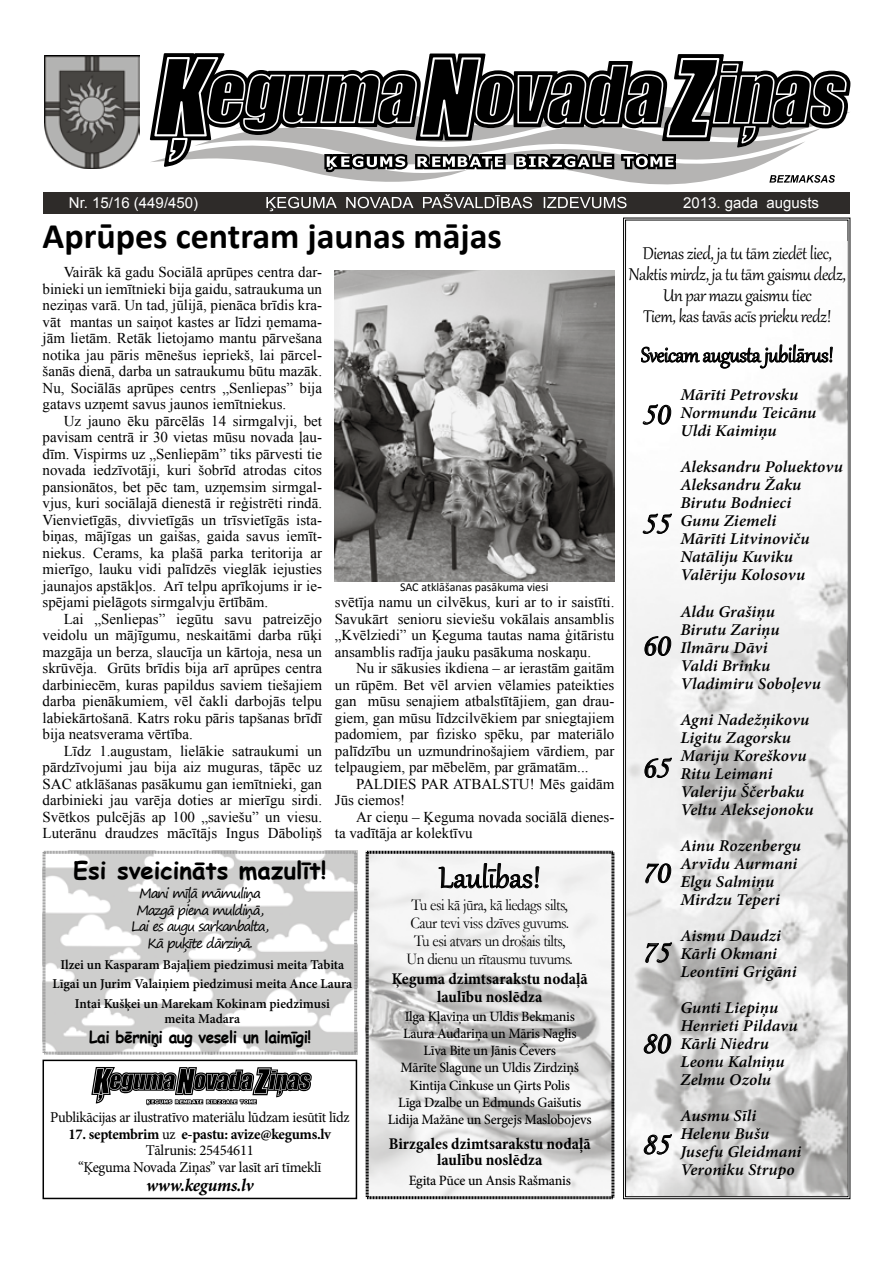
<style>
.page{position:relative;width:893px;height:1263px;background:#fff}
.page>*{position:absolute;margin:0;border:0;box-sizing:border-box;transform-origin:0 0}
.t1{font:700 36px "Calibri";color:#000}
.t2{font:36px "Gabriola";color:#000}
.t3{font:31.5px "Monotype Corsiva";color:#000}
.t4{font:25.5px "Gabriola";letter-spacing:-.02em;color:#000}
.t5{font:700 24px "Comic Sans MS";color:#000}
.t6{font:21px/21px "Gabriola";letter-spacing:-.02em;color:#000;text-align:center}
.t7{font:italic 700 18px "Minion Pro";letter-spacing:-.015em;color:#000}
.t8{font:italic 600 16.5px/18px "Minion Pro";color:#000}
.t9{font:16.5px/18px "Garamond";letter-spacing:-.03em;color:#000;text-align:center;scale:.92 1}
.t10{font:700 condensed 16.5px/18px "Minion Pro";color:#000;text-align:center}
.t11{font:700 16.5px "Comic Sans MS";letter-spacing:-.03em;color:#000;scale:.94 1}
.t12{font:15px/16.5px "Times New Roman";color:#000;text-align:justify}
.t13{font:15px/16.5px "Minion Pro";letter-spacing:-.02em;color:#000;text-align:center}
.t14{font:15px "Arial";color:#fff}
.t15{font:500 14.25px/17.1px "Minion Pro";letter-spacing:-.02em;color:#000;text-align:center}
.t16{font:600 13.5px/19.2px "Minion Pro";color:#000;text-align:center}
.t17{font:13.5px/16.5px "Segoe Print";letter-spacing:-.09em;color:#000;text-align:center}
.t18{font:12px "Calibri";color:#000}
.s1{font-weight:700}
</style>
<div class="page">
<div style="left:43px;top:1059px;width:314px;height:140px;border:2px solid #000"></div>
<svg style="left:91px;top:1067px;width:221px;height:38px"></svg>
<div style="left:43px;top:192px;width:807px;height:21px;background:#2e2b29"></div>
<svg style="left:266px;top:183px;width:423px;height:28px"></svg>
<svg style="left:150px;top:53px;width:700px;height:130px"></svg>
<svg style="left:42px;top:850px;width:316px;height:205px"></svg>
<svg style="left:623px;top:217px;width:228px;height:983px"></svg>
<img style="left:626px;top:241px;width:221px;height:954px">
<svg style="left:641px;top:344px;width:192px;height:24px"></svg>
<svg style="left:642px;top:404px;width:29px;height:21px"></svg>
<svg style="left:642px;top:513px;width:31px;height:21px"></svg>
<svg style="left:644px;top:636px;width:27px;height:20px"></svg>
<svg style="left:644px;top:757px;width:29px;height:21px"></svg>
<svg style="left:645px;top:863px;width:26px;height:21px"></svg>
<svg style="left:645px;top:942px;width:28px;height:21px"></svg>
<svg style="left:643px;top:1033px;width:28px;height:21px"></svg>
<svg style="left:643px;top:1134px;width:30px;height:21px"></svg>
<img style="left:45px;top:55px;width:95px;height:113px">
<svg style="left:365px;top:850px;width:250px;height:350px"></svg>
<svg style="left:438px;top:863px;width:102px;height:25px"></svg>
<img style="left:335px;top:270px;width:279px;height:311px">
<p class="t14" style="left:69px;top:193px;width:131px">Nr. 15/16 (449/450)</p>
<p class="t14" style="left:683px;top:193px;width:137px">2013. gada augusts</p>
<h3 class="t6" style="left:629px;top:241px;width:218px">Dienas zied, ja tu tām ziedēt liec,<br>Naktis mirdz, ja tu tām gaismu dedz,<br>Un par mazu gaismu tiec<br>Tiem, kas tavās acīs prieku redz!</h3>
<h3 class="t4" style="left:641px;top:338px;width:194px">Sveicam augusta jubilārus!</h3>
<p class="t8" style="left:680px;top:386px;width:138px">Mārīti Petrovsku<br>Normundu Teicānu<br>Uldi Kaimiņu</p>
<p class="t8" style="left:680px;top:458px;width:164px">Aleksandru Poluektovu<br>Aleksandru Žaku<br>Birutu Bodnieci<br>Gunu Ziemeli<br>Mārīti Litvinoviču<br>Natāliju Kuviku<br>Valēriju Kolosovu</p>
<p class="t8" style="left:680px;top:602px;width:142px">Aldu Grašiņu<br>Birutu Zariņu<br>Ilmāru Dāvi<br>Valdi Brinku<br>Vladimiru Soboļevu</p>
<p class="t8" style="left:680px;top:710px;width:135px">Agni Nadežņikovu<br>Ligitu Zagorsku<br>Mariju Koreškovu<br>Ritu Leimani<br>Valeriju Ščerbaku<br>Veltu Aleksejonoku</p>
<p class="t8" style="left:680px;top:836px;width:122px">Ainu Rozenbergu<br>Arvīdu Aurmani<br>Elgu Salmiņu<br>Mirdzu Teperi</p>
<p class="t8" style="left:680px;top:926px;width:118px">Aismu Daudzi<br>Kārli Okmani<br>Leontīni Grigāni</p>
<p class="t8" style="left:680px;top:998px;width:119px">Gunti Liepiņu<br>Henrieti Pildavu<br>Kārli Niedru<br>Leonu Kalniņu<br>Zelmu Ozolu</p>
<p class="t8" style="left:680px;top:1106px;width:123px">Ausmu Sīli<br>Helenu Bušu<br>Jusefu Gleidmani<br>Veroniku Strupo</p>
<h1 class="t1" style="left:43px;top:213px;width:461px">Aprūpes centram jaunas mājas</h1>
<p class="t12" style="left:43px;top:264px;width:281px;text-indent:21px">Vairāk kā gadu Sociālā aprūpes centra dar&shy;binieki un iemītnieki bija gaidu, satraukuma un neziņas varā. Un tad, jūlijā, pienāca brīdis kra&shy;vāt mantas un saiņot kastes ar līdzi ņemama&shy;jām lietām. Retāk lietojamo mantu pārvešana notika jau pāris mēnešus iepriekš, lai pārcel&shy;šanās dienā, darba un satraukumu būtu mazāk.<br>Nu, Sociālās aprūpes centrs „Senliepas” bija gatavs uzņemt savus jaunos iemītniekus.</p>
<p class="t12" style="left:43px;top:412px;width:281px;text-indent:21px">Uz jauno ēku pārcēlās 14 sirmgalvji, bet pavisam centrā ir 30 vietas mūsu novada ļau&shy;dīm. Vispirms uz „Senliepām” tiks pārvesti tie novada iedzīvotāji, kuri šobrīd atrodas citos pansionātos, bet pēc tam, uzņemsim sirmgal&shy;vjus, kuri sociālajā dienestā ir reģistrēti rindā.<br>Vienvietīgās, divvietīgās un trīsvietīgās ista&shy;biņas, mājīgas un gaišas, gaida savus iemīt&shy;niekus. Cerams, ka plašā parka teritorija ar mierīgo, lauku vidi palīdzēs vieglāk iejusties jaunajos apstākļos. Arī telpu aprīkojums ir ie&shy;spējami pielāgots sirmgalvju ērtībām.</p>
<p class="t12" style="left:43px;top:610px;width:281px;text-indent:21px">Lai „Senliepas” iegūtu savu patreizējo veidolu un mājīgumu, neskaitāmi darba rūķi mazgāja un berza, slaucīja un kārtoja, nesa un skrūvēja. Grūts brīdis bija arī aprūpes centra darbiniecēm, kuras papildus saviem tiešajiem darba pienākumiem, vēl čakli darbojās telpu labiekārtošanā. Katrs roku pāris tapšanas brīdī bija neatsverama vērtība.</p>
<p class="t12" style="left:43px;top:742px;width:281px;text-indent:21px">Līdz 1.augustam, lielākie satraukumi un pārdzīvojumi jau bija aiz muguras, tāpēc uz SAC atklāšanas pasākumu gan iemītnieki, gan darbinieki jau varēja doties ar mierīgu sirdi.<br>Svētkos pulcējās ap 100 „saviešu” un viesu.<br>Luterānu draudzes mācītājs Ingus Dāboliņš</p>
<h2 class="t3" style="left:641px;top:395px;width:29px">50</h2>
<h2 class="t3" style="left:641px;top:504px;width:29px">55</h2>
<p class="t18" style="left:400px;top:580px;width:150px">SAC atklāšanas pasākuma viesi</p>
<p class="t12" style="left:335px;top:594px;width:281px">svētīja namu un cilvēkus, kuri ar to ir saistīti.<br>Savukārt senioru sieviešu vokālais ansamblis „Kvēlziedi” un Ķeguma tautas nama ģitāristu ansamblis radīja jauku pasākuma noskaņu.</p>
<p class="t12" style="left:335px;top:660px;width:281px;text-indent:21px">Nu ir sākusies ikdiena – ar ierastām gaitām un rūpēm. Bet vēl arvien vēlamies pateikties gan mūsu senajiem atbalstītājiem, gan drau&shy;giem, gan mūsu līdzcilvēkiem par sniegtajiem padomiem, par fizisko spēku, par materiālo palīdzību un uzmundrinošajiem vārdiem, par telpaugiem, par mēbelēm, par grāmatām...</p>
<p class="t12" style="left:335px;top:775px;width:281px;text-indent:21px">PALDIES PAR ATBALSTU! Mēs gaidām<br>Jūs ciemos!</p>
<p class="t12" style="left:335px;top:808px;width:281px;text-indent:21px">Ar cieņu – Ķeguma novada sociālā dienes&shy;ta vadītāja ar kolektīvu</p>
<h2 class="t3" style="left:641px;top:626px;width:29px">60</h2>
<h2 class="t3" style="left:641px;top:748px;width:29px">65</h2>
<h3 class="t5" style="left:73px;top:852px;width:255px">Esi sveicināts mazulīt!</h3>
<p class="t17" style="left:131px;top:885px;width:139px">Mani mīļā māmuliņa<br>Mazgā piena muldiņā,<br>Lai es augu sarkanbalta,<br>Kā puķīte dārziņā.</p>
<p class="t16" style="left:52px;top:955px;width:301px">Ilzei un Kasparam Bajaļiem piedzimusi meita Tabita<br>Līgai un Jurim Valaiņiem piedzimusi meita Ance Laura<br>Intai Kušķei un Marekam Kokinam piedzimusi</p>
<p class="t16" style="left:164px;top:1008px;width:77px">meita Madara</p>
<p class="t11" style="left:89px;top:1025px;width:238px">Lai bērniņi aug veseli un laimīgi!</p>
<h1 class="t2" style="left:439px;top:854px;width:104px">Laulības!</h1>
<p class="t9" style="left:407px;top:895px;width:182px">Tu esi kā jūra, kā liedags silts,<br>Caur tevi viss dzīves guvums.<br>Tu esi atvars un drošais tilts,<br>Un dienu un rītausmu tuvums.</p>
<p class="t10" style="left:392px;top:969px;width:197px">Ķeguma dzimtsarakstu nodaļā laulību noslēdza</p>
<p class="t15" style="left:388px;top:1008px;width:205px">Ilga Kļaviņa un Uldis Bekmanis<br>Laura Audariņa un Māris Naglis<br>Līva Bite un Jānis Čevers<br>Mārīte Slagune un Uldis Zirdziņš<br>Kintija Cinkuse un Ģirts Polis<br>Līga Dzalbe un Edmunds Gaišutis<br>Lidija Mažāne un Sergejs Maslobojevs</p>
<p class="t10" style="left:389px;top:1135px;width:203px;line-height:16.5px">Birzgales dzimtsarakstu nodaļā laulību noslēdza</p>
<p class="t15" style="left:409px;top:1171px;width:164px">Egita Pūce un Ansis Rašmanis</p>
<h2 class="t3" style="left:641px;top:853px;width:29px">70</h2>
<h2 class="t3" style="left:641px;top:933px;width:29px">75</h2>
<h2 class="t3" style="left:641px;top:1024px;width:29px">80</h2>
<p class="t13" style="left:50px;top:1109px;width:301px">Publikācijas ar ilustratīvo materiālu lūdzam iesūtīt līdz</p>
<p class="t13" style="left:69px;top:1126px;width:264px"><span class="s1">17. septembrim</span> uz <span class="s1">e-pastu: avize@kegums.lv<br></span>Tālrunis: 25454611<br>“Ķeguma Novada Ziņas” var lasīt arī tīmeklī</p>
<p class="t7" style="left:146px;top:1173px;width:109px">www.kegums.lv</p>
<h2 class="t3" style="left:641px;top:1125px;width:29px">85</h2>
</div>
